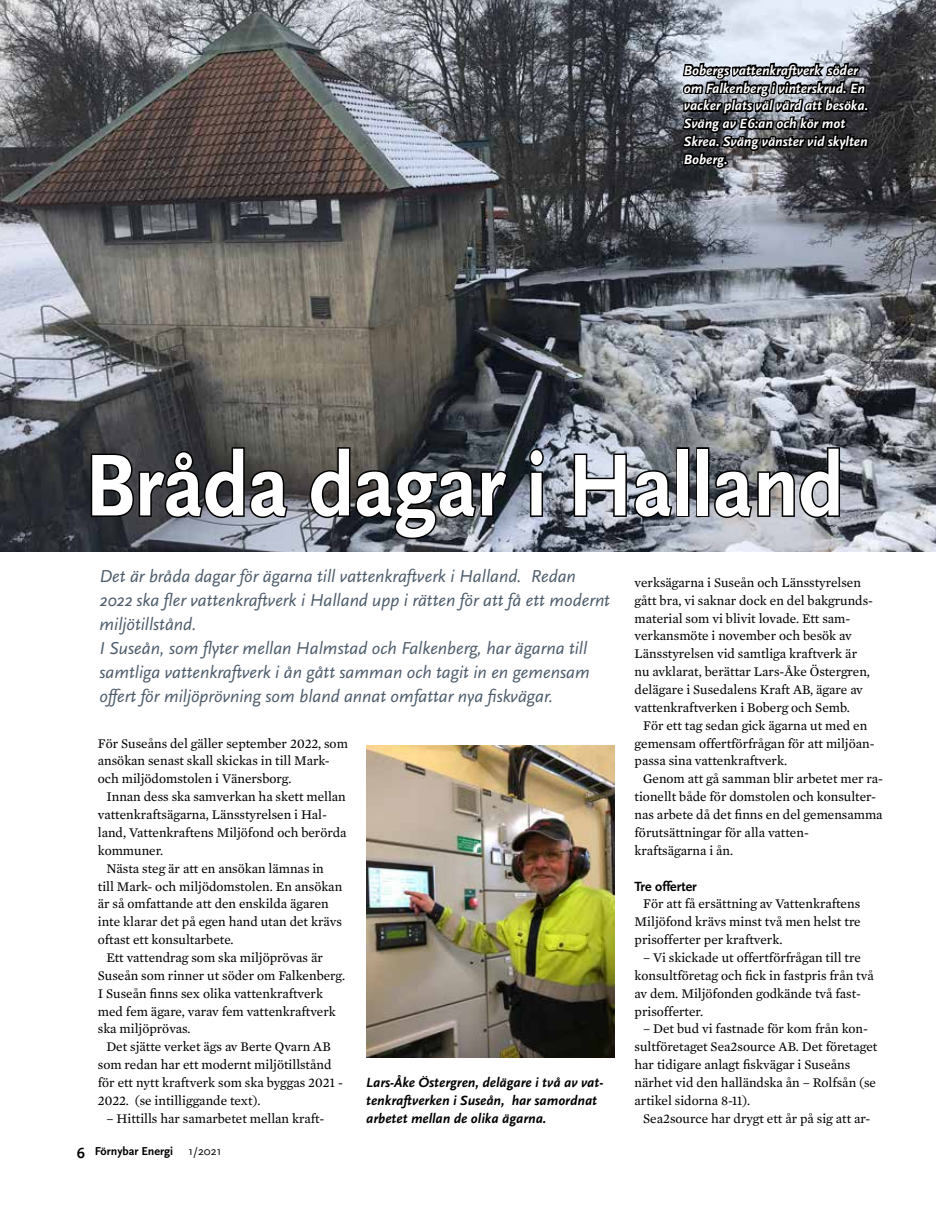
<style>
.page{position:relative;width:936px;height:1212px;background:#fff}
.page>*{position:absolute;margin:0;border:0;box-sizing:border-box;transform-origin:0 0}
.t1{font:700 91.5px "Scala Sans";letter-spacing:-.005em;color:#fff;scale:.93 1}
.t2{font:italic 18px/24px "Scala Sans";color:#4c5b6a}
.t3{font:italic 700 13.95px/17.9px "Scala Sans";color:#fff}
.t4{font:italic 700 13.95px/17.9px "Scala Sans";color:#000}
.t5{font:700 13.95px "Scala Sans";color:#000}
.t6{font:13.5px/17.9px "Mercury Text G2 Roman";color:#000}
.t7{font:700 12px "Scala Sans";color:#000}
.t8{font:12px "Scala Sans";color:#000}
.s1{font-size:15px}
</style>
<div class="page">
<img style="left:0;top:0;width:935px;height:551px">
<svg style="left:47px;top:446px;width:242px;height:74px;background:#313236"></svg>
<svg style="left:308px;top:446px;width:202px;height:95px;background:#424449"></svg>
<svg style="left:527px;top:447px;width:18px;height:71px"></svg>
<svg style="left:572px;top:452px;width:102px;height:67px;background:#737881"></svg>
<div style="left:676px;top:447px;width:13px;height:70px;border:3px solid #000"></div>
<div style="left:696px;top:447px;width:13px;height:70px;border:3px solid #000"></div>
<svg style="left:712px;top:446px;width:129px;height:74px;background:#63656a"></svg>
<img style="left:366px;top:745px;width:248px;height:312px">
<svg style="left:619px;top:31px;width:251px;height:153px;background:#5c5e65"></svg>
<p class="t3" style="left:683px;top:62px;width:186px">Bobergs vattenkraftverk söder om Falkenberg i vinterskrud. En vacker plats väl värd att besöka.<br>Sväng av E6:an och kör mot<br>Skrea. Sväng vänster vid skylten<br>Boberg.</p>
<h1 class="t1" style="left:85px;top:436px;width:817px">Bråda dagar i Halland</h1>
<p class="t2" style="left:99px;top:565px;width:512px">Det är bråda dagar för ägarna till vattenkraftverk i Halland. Redan 2022 ska fler vattenkraftverk i Halland upp i rätten för att få ett modernt miljötillstånd.<br>I Suseån, som flyter mellan Halmstad och Falkenberg, har ägarna till samtliga vattenkraftverk i ån gått samman och tagit in en gemensam offert för miljöprövning som bland annat omfattar nya fiskvägar.</p>
<p class="t6" style="left:98px;top:734px;width:251px">För Suseåns del gäller september 2022, som ansökan senast skall skickas in till Mark&shy;och miljödomstolen i Vänersborg.</p>
<p class="t6" style="left:106px;top:788px;width:241px">Innan dess ska samverkan ha skett mellan</p>
<p class="t6" style="left:98px;top:806px;width:230px">vattenkraftsägarna, Länsstyrelsen i Hal-</p>
<p class="t6" style="left:98px;top:823px;width:250px">land, Vattenkraftens Miljöfond och berörda</p>
<p class="t6" style="left:98px;top:841px;width:67px">kommuner.</p>
<p class="t6" style="left:106px;top:859px;width:219px">Nästa steg är att en ansökan lämnas in</p>
<p class="t6" style="left:98px;top:877px;width:246px">till Mark- och miljödomstolen. En ansökan</p>
<p class="t6" style="left:98px;top:895px;width:232px">är så omfattande att den enskilda ägaren</p>
<p class="t6" style="left:98px;top:913px;width:246px">inte klarar det på egen hand utan det krävs</p>
<p class="t6" style="left:98px;top:931px;width:137px">oftast ett konsultarbete.</p>
<p class="t6" style="left:106px;top:948px;width:218px">Ett vattendrag som ska miljöprövas är</p>
<p class="t6" style="left:98px;top:966px;width:249px">Suseån som rinner ut söder om Falkenberg.</p>
<p class="t6" style="left:98px;top:984px;width:227px">I Suseån finns sex olika vattenkraftverk</p>
<p class="t6" style="left:98px;top:1002px;width:239px">med fem ägare, varav fem vattenkraftverk</p>
<p class="t6" style="left:98px;top:1020px;width:94px">ska miljöprövas.</p>
<p class="t6" style="left:106px;top:1038px;width:226px">Det sjätte verket ägs av Berte Qvarn AB</p>
<p class="t6" style="left:98px;top:1056px;width:235px">som redan har ett modernt miljötillstånd</p>
<p class="t6" style="left:98px;top:1073px;width:246px">för ett nytt kraftverk som ska byggas 2021 -</p>
<p class="t6" style="left:98px;top:1091px;width:164px">2022. (se intilliggande text).</p>
<p class="t6" style="left:106px;top:1109px;width:219px">– Hittills har samarbetet mellan kraft-</p>
<p class="t7" style="left:77px;top:1144px;width:98px"><span class="s1">6</span> Förnybar Energi</p>
<p class="t8" style="left:188px;top:1144px;width:34px">1/2021</p>
<p class="t4" style="left:366px;top:1074px;width:238px">Lars-Åke Östergren, delägare i två av vat&shy;tenkraftverken i Suseån, har samordnat arbetet mellan de olika ägarna.</p>
<p class="t6" style="left:634px;top:573px;width:240px">verksägarna i Suseån och Länsstyrelsen gått bra, vi saknar dock en del bakgrunds&shy;material som vi blivit lovade. Ett sam&shy;verkansmöte i november och besök av Länsstyrelsen vid samtliga kraftverk är nu avklarat, berättar Lars-Åke Östergren, delägare i Susedalens Kraft AB, ägare av vattenkraftverken i Boberg och Semb.</p>
<p class="t6" style="left:634px;top:716px;width:241px;text-indent:9px">För ett tag sedan gick ägarna ut med en gemensam offertförfrågan för att miljöan&shy;passa sina vattenkraftverk.</p>
<p class="t6" style="left:634px;top:770px;width:250px;text-indent:9px">Genom att gå samman blir arbetet mer ra&shy;tionellt både för domstolen och konsulter&shy;nas arbete då det finns en del gemensamma förutsättningar för alla vatten&shy;kraftsägarna i ån.</p>
<p class="t5" style="left:634px;top:878px;width:64px">Tre offerter</p>
<p class="t6" style="left:634px;top:895px;width:228px;text-align:justify;text-indent:9px">För att få ersättning av Vattenkraftens Miljöfond krävs minst två men helst tre prisofferter per kraftverk.</p>
<p class="t6" style="left:634px;top:948px;width:241px;text-indent:9px">– Vi skickade ut offertförfrågan till tre konsultföretag och fick in fastpris från två av dem. Miljöfonden godkände två fast&shy;prisofferter.</p>
<p class="t6" style="left:634px;top:1020px;width:244px;text-indent:9px">– Det bud vi fastnade för kom från kon&shy;sultföretaget Sea2source AB. Det företaget har tidigare anlagt fiskvägar i Suseåns närhet vid den halländska ån – Rolfsån (se artikel sidorna 8-11).</p>
<p class="t6" style="left:643px;top:1109px;width:229px">Sea2source har drygt ett år på sig att ar-</p>
</div>
